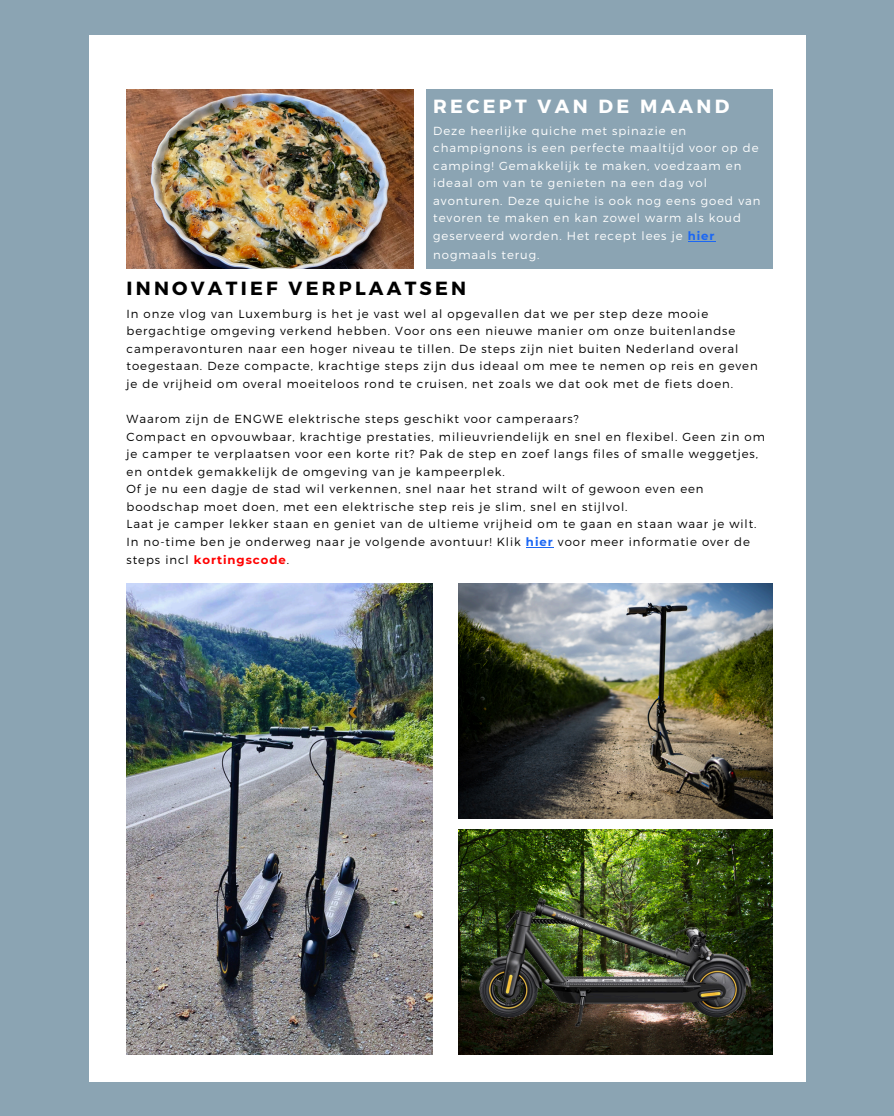
<style>
.page{position:relative;width:894px;height:1116px;background:#fff}
.page>*{position:absolute;margin:0;border:0;box-sizing:border-box;transform-origin:0 0}
.t1{font:700 19.05px "Montserrat";letter-spacing:.17em;color:#000}
.t2{font:700 19.05px "Montserrat";letter-spacing:.17em;color:#fff}
.t3{font:300 11.7px/17.5px "Montserrat";letter-spacing:.08em;color:#000}
.t4{font:300 11.7px/17.7px "Montserrat";letter-spacing:.08em;color:#fff}
.s1{font-weight:700;color:#1b67f4}
.s2{font-weight:700;color:#f00}
</style>
<div class="page">
<div style="left:0;top:0;width:893px;height:1116px;background:#8ba4b3"></div>
<div style="left:89px;top:35px;width:716px;height:1046px;background:#fff"></div>
<img style="left:126px;top:89px;width:287px;height:179px">
<div style="left:426px;top:89px;width:346px;height:180px;background:#8ba4b3"></div>
<svg style="left:688px;top:241px;width:27px;height:1px"></svg>
<svg style="left:526px;top:547px;width:27px;height:1px"></svg>
<img style="left:126px;top:584px;width:306px;height:470px">
<img style="left:458px;top:584px;width:314px;height:235px">
<img style="left:458px;top:829px;width:314px;height:225px">
<h1 class="t2" style="left:433px;top:94px;width:297px">RECEPT VAN DE MAAND</h1>
<p class="t4" style="left:433px;top:121px;width:328px">Deze heerlijke quiche met spinazie en champignons is een perfecte maaltijd voor op de camping! Gemakkelijk te maken, voedzaam en ideaal om van te genieten na een dag vol avonturen. Deze quiche is ook nog eens goed van tevoren te maken en kan zowel warm als koud geserveerd worden. Het recept lees je <span class="s1">hier </span>nogmaals terug.</p>
<p class="t1" style="left:126px;top:276px;width:341px">INNOVATIEF VERPLAATSEN</p>
<h1 class="t3" style="left:126px;top:304px;width:632px">In onze vlog van Luxemburg is het je vast wel al opgevallen dat we per step deze mooie bergachtige omgeving verkend hebben. Voor ons een nieuwe manier om onze buitenlandse camperavonturen naar een hoger niveau te tillen. De steps zijn niet buiten Nederland overal toegestaan. Deze compacte, krachtige steps zijn dus ideaal om mee te nemen op reis en geven je de vrijheid om overal moeiteloos rond te cruisen, net zoals we dat ook met de fiets doen.</h1>
<p class="t3" style="left:126px;top:409px;width:453px">Waarom zijn de ENGWE elektrische steps geschikt voor camperaars?</p>
<p class="t3" style="left:126px;top:427px;width:639px">Compact en opvouwbaar, krachtige prestaties, milieuvriendelijk en snel en flexibel. Geen zin om je camper te verplaatsen voor een korte rit? Pak de step en zoef langs files of smalle weggetjes, en ontdek gemakkelijk de omgeving van je kampeerplek.</p>
<p class="t3" style="left:126px;top:480px;width:578px">Of je nu een dagje de stad wil verkennen, snel naar het strand wilt of gewoon even een boodschap moet doen, met een elektrische step reis je slim, snel en stijlvol.</p>
<p class="t3" style="left:126px;top:515px;width:631px;line-height:18px">Laat je camper lekker staan en geniet van de ultieme vrijheid om te gaan en staan waar je wilt.<br>In no-time ben je onderweg naar je volgende avontuur! Klik <span class="s1">hier</span> voor meer informatie over de steps incl <span class="s2">kortingscode</span>.</p>
</div>
